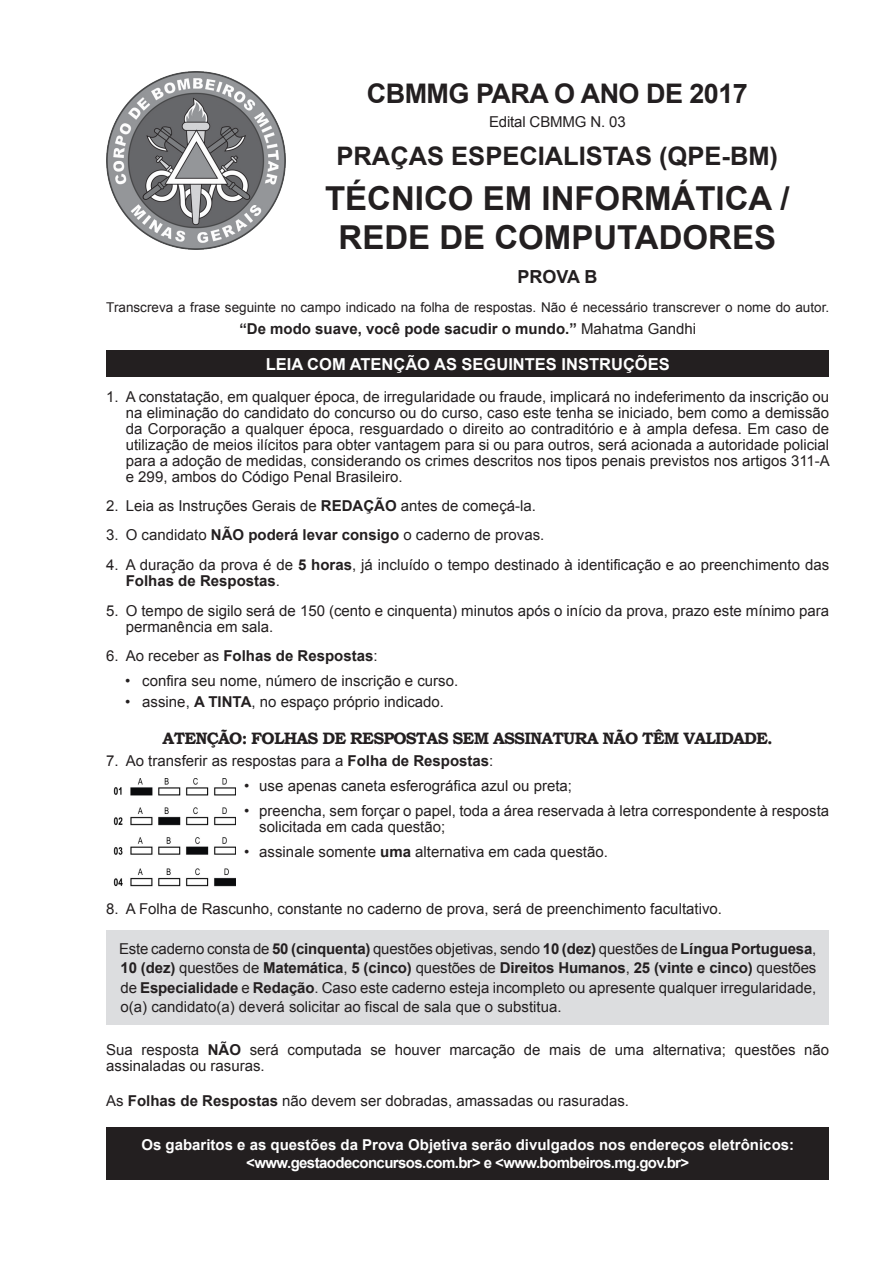
<style>
.page{position:relative;width:893px;height:1263px;background:#fff}
.page>*{position:absolute;margin:0;border:0;box-sizing:border-box;transform-origin:0 0}
.t1{font:700 33px/39px "Arial";color:#231f20;text-align:center}
.t2{font:700 27px "Arial";letter-spacing:-.02em;color:#231f20}
.t3{font:700 25.5px "Arial";color:#231f20}
.t4{font:700 18px "Arial";color:#231f20}
.t5{font:700 16.5px "Bookman Old Style";letter-spacing:-.05em;color:#231f20}
.t6{font:700 16.5px "Arial";color:#fff}
.Enunciado{font:15px/16px "Arial";color:#231f20}
.t7{font:700 15px/18px "Arial";color:#fff;text-align:center}
.Enunciado-2{font:700 15px "Arial";color:#231f20}
.t8{font:13.5px "Arial";color:#231f20}
.s1{font-weight:400}
.s2{font-weight:700}
</style>
<div class="page">
<div style="left:106px;top:350px;width:723px;height:27px;background:#231f20"></div>
<div style="left:106px;top:930px;width:723px;height:95px;background:#dcdddf"></div>
<div style="left:106px;top:1126px;width:723px;height:53px;background:#231f20"></div>
<img style="left:107px;top:72px;width:178px;height:177px">
<img style="left:113px;top:778px;width:122px;height:109px">
<p class="t2" style="left:367px;top:76px;width:383px">CBMMG PARA O ANO DE 2017</p>
<p class="Enunciado" style="left:489px;top:114px;width:138px">Edital CBMMG N. 03</p>
<p class="t3" style="left:337px;top:139px;width:443px">PRAÇAS ESPECIALISTAS (QPE-BM)</p>
<p class="t1" style="left:325px;top:180px;width:466px">TÉCNICO EM INFORMÁTICA /<br>REDE DE COMPUTADORES</p>
<p class="t4" style="left:517px;top:265px;width:82px">PROVA B</p>
<p class="t8" style="left:106px;top:299px;width:724px">Transcreva a frase seguinte no campo indicado na folha de respostas. Não é necessário transcrever o nome do autor.</p>
<p class="Enunciado-2" style="left:239px;top:319px;width:458px">“De modo suave, você pode sacudir o mundo.” <span class="s1">Mahatma Gandhi</span></p>
<p class="t6" style="left:266px;top:353px;width:405px">LEIA COM ATENÇÃO AS SEGUINTES INSTRUÇÕES</p>
<p class="Enunciado" style="left:126px;top:389px;width:706px;text-align:justify;text-indent:-20px">1. A constatação, em qualquer época, de irregularidade ou fraude, implicará no indeferimento da inscrição ou na eliminação do candidato do concurso ou do curso, caso este tenha se iniciado, bem como a demissão da Corporação a qualquer época, resguardado o direito ao contraditório e à ampla defesa. Em caso de utilização de meios ilícitos para obter vantagem para si ou para outros, será acionada a autoridade policial para a adoção de medidas, considerando os crimes descritos nos tipos penais previstos nos artigos 311-A e 299, ambos do Código Penal Brasileiro.</p>
<p class="Enunciado" style="left:106px;top:498px;width:431px">2. Leia as Instruções Gerais de <span class="s2">REDAÇÃO</span> antes de começá-la.</p>
<p class="Enunciado" style="left:106px;top:527px;width:440px">3. O candidato <span class="s2">NÃO poderá levar consigo</span> o caderno de provas.</p>
<p class="Enunciado" style="left:126px;top:556px;width:705px;line-height:16.5px;text-indent:-20px">4. A duração da prova é de <span class="s2">5 horas</span>, já incluído o tempo destinado à identificação e ao preenchimento das<br><span class="s2">Folhas de Respostas</span>.</p>
<p class="Enunciado" style="left:126px;top:602px;width:705px;line-height:16.5px;text-indent:-20px">5. O tempo de sigilo será de 150 (cento e cinquenta) minutos após o início da prova, prazo este mínimo para permanência em sala.</p>
<p class="Enunciado-2" style="left:106px;top:646px;width:273px"><span class="s1">6. Ao receber as</span> Folhas de Respostas<span class="s1">:</span></p>
<p class="Enunciado" style="left:125px;top:673px;width:334px">• confira seu nome, número de inscrição e curso.</p>
<p class="Enunciado" style="left:125px;top:694px;width:320px">• assine, <span class="s2">A TINTA</span>, no espaço próprio indicado.</p>
<p class="t5" style="left:163px;top:726px;width:612px">ATENÇÃO: FOLHAS DE RESPOSTAS SEM ASSINATURA NÃO TÊM VALIDADE.</p>
<p class="Enunciado" style="left:106px;top:753px;width:389px">7. Ao transferir as respostas para a <span class="s2">Folha de Respostas</span>:</p>
<p class="Enunciado" style="left:244px;top:778px;width:329px">• use apenas caneta esferográfica azul ou preta;</p>
<p class="Enunciado" style="left:259px;top:802px;width:571px;line-height:16.5px;text-indent:-15px">• preencha, sem forçar o papel, toda a área reservada à letra correspondente à resposta solicitada em cada questão;</p>
<p class="Enunciado" style="left:244px;top:844px;width:365px">• assinale somente <span class="s2">uma</span> alternativa em cada questão.</p>
<p class="Enunciado" style="left:106px;top:900px;width:617px">8. A Folha de Rascunho, constante no caderno de prova, será de preenchimento facultativo.</p>
<p class="Enunciado" style="left:119px;top:939px;width:699px;line-height:19.5px;text-align:justify">Este caderno consta de <span class="s2">50 (cinquenta)</span> questões objetivas, sendo <span class="s2">10 (dez)</span> questões de <span class="s2">Língua Portuguesa</span>, <span class="s2">10 (dez)</span> questões de <span class="s2">Matemática</span>, <span class="s2">5 (cinco)</span> questões de <span class="s2">Direitos Humanos</span>, <span class="s2">25 (vinte e cinco)</span> questões de <span class="s2">Especialidade</span> e <span class="s2">Redação</span>. Caso este caderno esteja incompleto ou apresente qualquer irregularidade, o(a) candidato(a) deverá solicitar ao fiscal de sala que o substitua.</p>
<p class="Enunciado" style="left:106px;top:1041px;width:724px;line-height:16.5px">Sua resposta <span class="s2">NÃO</span> será computada se houver marcação de mais de uma alternativa; questões não assinaladas ou rasuras.</p>
<p class="Enunciado" style="left:106px;top:1093px;width:524px">As <span class="s2">Folhas de Respostas</span> não devem ser dobradas, amassadas ou rasuradas.</p>
<p class="t7" style="left:141px;top:1136px;width:654px">Os gabaritos e as questões da Prova Objetiva serão divulgados nos endereços eletrônicos: &lt;www.gestaodeconcursos.com.br&gt; e &lt;www.bombeiros.mg.gov.br&gt;</p>
</div>
